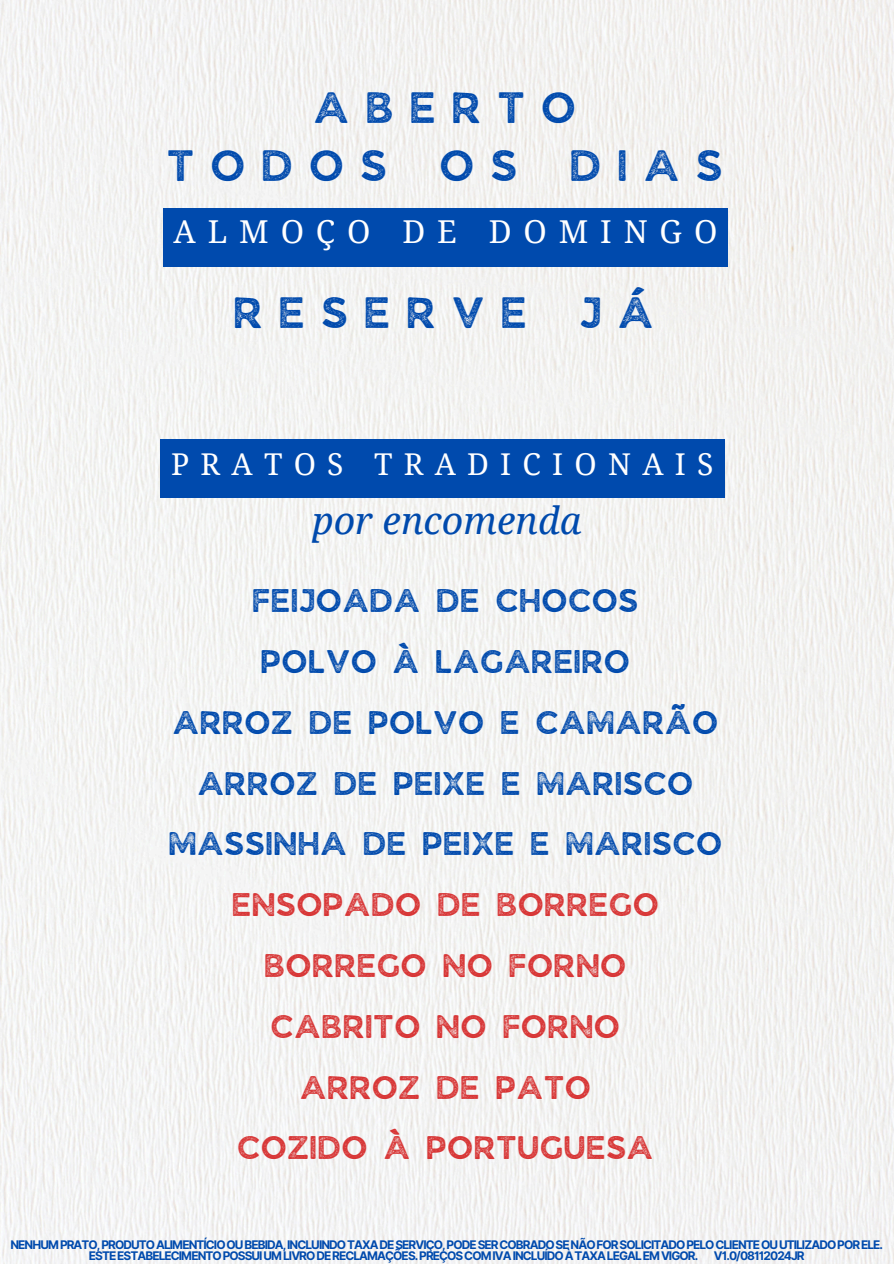
<style>
.page{position:relative;width:894px;height:1264px;background:#fff}
.page>*{position:absolute;margin:0;border:0;box-sizing:border-box;transform-origin:0 0}
.t1{font:41.4px/57.3px "JA Jaya Giri Sans Rough";letter-spacing:.375em;color:#004aad;text-align:center}
.t2{font:italic 37.5px "Noto Serif";color:#004aad}
.t3{font:31.5px "Noto Serif";letter-spacing:.375em;color:#fff}
.t4{font:30.9px/60.8px "JA Jaya Giri Sans Rough";color:#004aad;text-align:center}
.t5{font:30px "Noto Serif";letter-spacing:.375em;color:#fff}
.t6{font:700 11.85px/11.9px "Inter";letter-spacing:-.075em;color:#004aad}
.s1{color:#d83535}
</style>
<div class="page">
<img style="left:0;top:0;width:893px;height:1263px">
<div style="left:163px;top:208px;width:564px;height:58px;background:#004aad"></div>
<div style="left:160px;top:439px;width:564px;height:58px;background:#004aad"></div>
<h4 class="t1" style="left:168px;top:83px;width:558px">ABERTO<br>TODOS OS DIAS</h4>
<h4 class="t3" style="left:174px;top:210px;width:545px">ALMOÇO DE DOMINGO</h4>
<h1 class="t1" style="left:235px;top:288px;width:422px">RESERVE JÁ</h1>
<p class="t5" style="left:171px;top:442px;width:543px">PRATOS TRADICIONAIS</p>
<h2 class="t2" style="left:312px;top:494px;width:271px">por encomenda</h2>
<h3 class="t4" style="left:170px;top:573px;width:555px">FEIJOADA DE CHOCOS<br>POLVO À LAGAREIRO<br>ARROZ DE POLVO E CAMARÃO<br>ARROZ DE PEIXE E MARISCO<br>MASSINHA DE PEIXE E MARISCO<br><span class="s1">ENSOPADO DE BORREGO<br>BORREGO NO FORNO<br>CABRITO NO FORNO<br>ARROZ DE PATO<br>COZIDO À PORTUGUESA</span></h3>
<h1 class="t6" style="left:89px;top:1238px;width:795px;text-indent:-78px">NENHUMPRATO,PRODUTOALIMENTÍCIOOUBEBIDA,INCLUINDOTAXADESERVIÇO,PODESERCOBRADOSENÃOFORSOLICITADOPELOCLIENTEOUUTILIZADOPORELE.<br>ESTEESTABELECIMENTOPOSSUIUMLIVRODERECLAMAÇÕES.PREÇOSCOMIVAINCLUÍDOÀTAXALEGALEMVIGOR.</h1>
<h1 class="t6" style="left:713px;top:1250px;width:92px">V1.0/08112024JR</h1>
</div>
